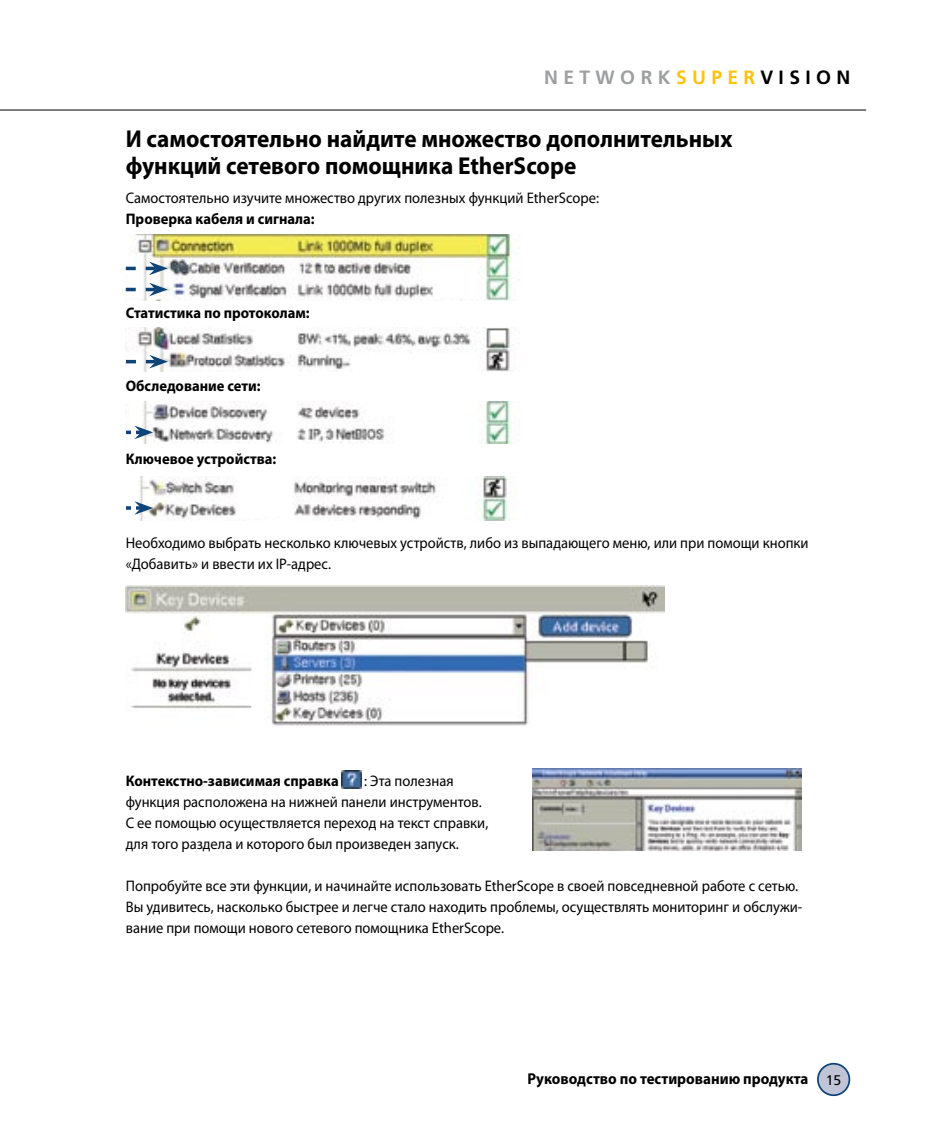
<style>
.page{position:relative;width:945px;height:1134px;background:#fff}
.page>*{position:absolute;margin:0;border:0;box-sizing:border-box;transform-origin:0 0}
.t1{font:700 24.5px/27.1px "Myriad Pro";color:#000;scale:.95 1}
.t2{font:700 19.25px "Frutiger";letter-spacing:.28em;color:#9d9fa1}
.t3{font:700 15.75px "Myriad Pro";color:#000;scale:.95 1}
.t4{font:15.4px/21px "Myriad Pro";color:#000;scale:.95 1}
.t5{font:700 15.4px "Myriad Pro";color:#000;scale:.95 1}
.s1{color:#ffc20e}
.s2{color:#000}
.s3{font-family:"Frutiger";font-weight:400;font-size:14px}
</style>
<div class="page">
<div style="left:818px;top:1064px;width:31px;height:31px;background:#c0c4d6;border-radius:50%"></div>
<div style="left:817px;top:1063px;width:33px;height:33px;border:2px solid #0e4477;border-radius:50%"></div>
<hr style="left:0;top:110px;width:866px;height:1px;background:#000">
<img style="left:342px;top:771px;width:19px;height:18px">
<img style="left:532px;top:769px;width:269px;height:82px">
<img style="left:134px;top:234px;width:386px;height:66px">
<svg style="left:126px;top:262px;width:42px;height:13px"></svg>
<svg style="left:126px;top:283px;width:42px;height:13px"></svg>
<img style="left:126px;top:328px;width:384px;height:43px">
<svg style="left:126px;top:355px;width:42px;height:13px"></svg>
<img style="left:134px;top:402px;width:377px;height:42px">
<svg style="left:126px;top:426px;width:27px;height:13px"></svg>
<img style="left:139px;top:476px;width:374px;height:44px">
<svg style="left:126px;top:501px;width:27px;height:14px"></svg>
<img style="left:126px;top:585px;width:538px;height:141px">
<p class="t2" style="left:544px;top:66px;width:308px">NETWORK<span class="s1">SUPER</span><span class="s2">VISION</span></p>
<h1 class="t1" style="left:126px;top:124px;width:640px">И самостоятельно найдите множество дополнительных функций сетевого помощника EtherScope</h1>
<p class="t4" style="left:126px;top:187px;width:500px">Самостоятельно изучите множество других полезных функций EtherScope:</p>
<p class="t5" style="left:126px;top:208px;width:200px">Проверка кабеля и сигнала:</p>
<p class="t5" style="left:126px;top:303px;width:195px">Статистика по протоколам:</p>
<p class="t5" style="left:126px;top:376px;width:143px">Обследование сети:</p>
<p class="t5" style="left:126px;top:449px;width:160px">Ключевое устройства:</p>
<p class="t4" style="left:126px;top:532px;width:720px">Необходимо выбрать несколько ключевых устройств, либо из выпадающего меню, или при помощи кнопки «Добавить» и ввести их IP-адрес.</p>
<p class="t4" style="left:126px;top:770px;width:383px;text-indent:238px">: Эта полезная функция расположена на нижней панели инструментов.<br>С ее помощью осуществляется переход на текст справки, для того раздела и которого был произведен запуск.</p>
<p class="t4" style="left:126px;top:875px;width:713px">Попробуйте все эти функции, и начинайте использовать EtherScope в своей повседневной работе с сетью.<br>Вы удивитесь, насколько быстрее и легче стало находить проблемы, осуществлять мониторинг и обслужи&shy;вание при помощи нового сетевого помощника EtherScope.</p>
<p class="t5" style="left:126px;top:771px;width:226px">Контекстно-зависимая справка</p>
<p class="t3" style="left:528px;top:1068px;width:322px">Руководство по тестированию продукта <span class="s3">15</span></p>
</div>
